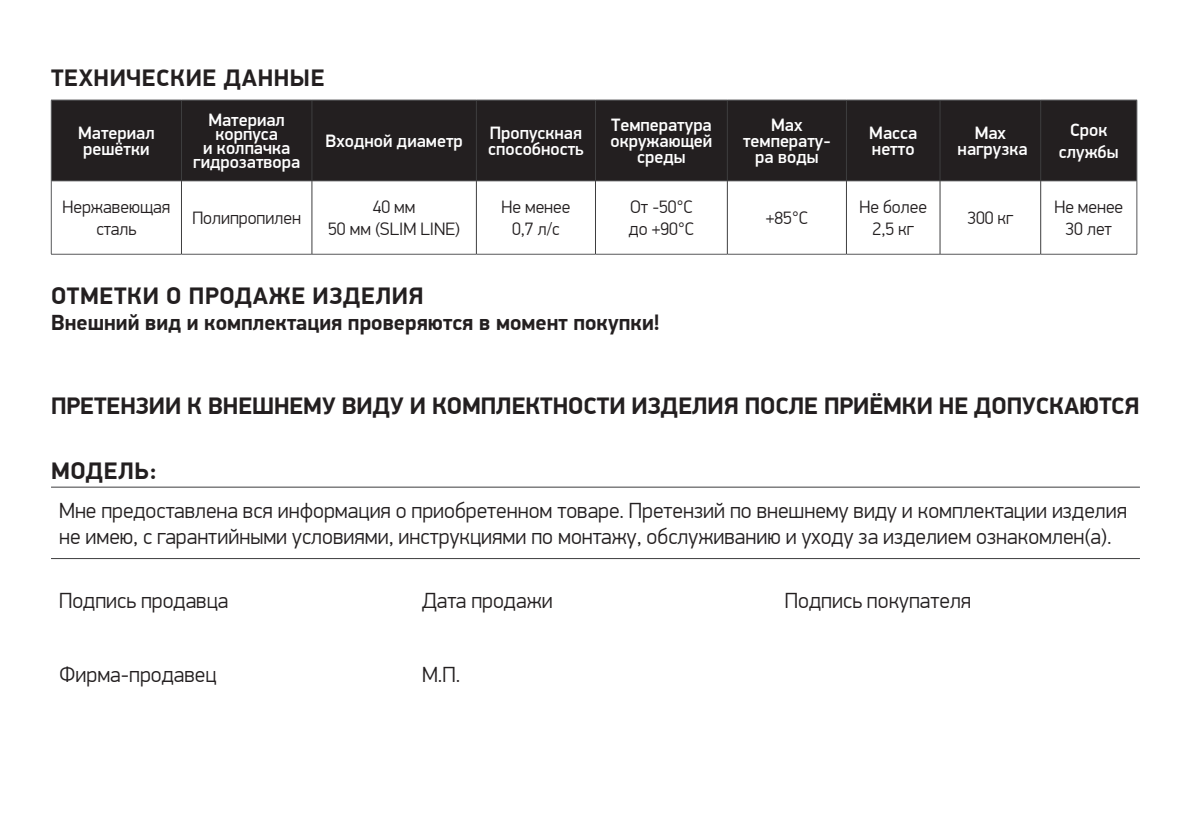
<style>
.page{position:relative;width:1191px;height:840px;background:#fff}
.page>*{position:absolute;margin:0;border:0;box-sizing:border-box;transform-origin:0 0}
.ЗАГОЛОВОК{font:700 24px "PF Din Display Pro";letter-spacing:-.005em;color:#231f20}
.ЗАГОЛОВОК-2{font:700 24px "PF Din Display Pro";letter-spacing:.025em;color:#231f20}
.Текст{font:700 24px "PF Din Display Pro";letter-spacing:.025em;color:#231f20}
.Текст-2{font:300 22px "PF Din Display Pro";color:#231f20}
.Текст-3{font:700 22px "PF Din Display Pro";color:#231f20}
.Текст-4{font:500 18px/16px "PF Din Display Pro";color:#fff;text-align:center}
.Текст-5{font:300 18px/21.6px "PF Din Display Pro";color:#231f20;text-align:center}
</style>
<div class="page">
<div style="left:52px;top:101px;width:1084px;height:79px;background:#231f20"></div>
<hr style="left:181px;top:100px;width:1px;height:80px;background:#3e3e3f">
<hr style="left:311px;top:100px;width:1px;height:80px;background:#3e3e3f">
<hr style="left:476px;top:100px;width:1px;height:80px;background:#3e3e3f">
<hr style="left:595px;top:100px;width:1px;height:80px;background:#3e3e3f">
<hr style="left:727px;top:100px;width:1px;height:80px;background:#3e3e3f">
<hr style="left:846px;top:100px;width:1px;height:80px;background:#3e3e3f">
<hr style="left:939px;top:100px;width:1px;height:80px;background:#3e3e3f">
<hr style="left:1040px;top:100px;width:1px;height:80px;background:#3e3e3f">
<hr style="left:52px;top:180px;width:129px;height:1px;background:#3e3e3f">
<hr style="left:181px;top:180px;width:131px;height:1px;background:#3e3e3f">
<hr style="left:181px;top:181px;width:1px;height:73px;background:#3e3e3f">
<hr style="left:312px;top:180px;width:164px;height:1px;background:#3e3e3f">
<hr style="left:311px;top:181px;width:1px;height:73px;background:#3e3e3f">
<hr style="left:476px;top:180px;width:119px;height:1px;background:#3e3e3f">
<hr style="left:476px;top:181px;width:1px;height:73px;background:#3e3e3f">
<hr style="left:595px;top:180px;width:132px;height:1px;background:#3e3e3f">
<hr style="left:595px;top:181px;width:1px;height:73px;background:#3e3e3f">
<hr style="left:727px;top:180px;width:119px;height:1px;background:#3e3e3f">
<hr style="left:727px;top:181px;width:1px;height:73px;background:#3e3e3f">
<hr style="left:846px;top:180px;width:94px;height:1px;background:#3e3e3f">
<hr style="left:846px;top:181px;width:1px;height:73px;background:#3e3e3f">
<hr style="left:940px;top:180px;width:100px;height:1px;background:#3e3e3f">
<hr style="left:939px;top:181px;width:1px;height:73px;background:#3e3e3f">
<hr style="left:1040px;top:180px;width:96px;height:1px;background:#3e3e3f">
<hr style="left:1040px;top:181px;width:1px;height:73px;background:#3e3e3f">
<hr style="left:51px;top:100px;width:130px;height:1px;background:#57585a">
<hr style="left:51px;top:100px;width:1px;height:81px;background:#57585a">
<hr style="left:181px;top:100px;width:131px;height:1px;background:#57585a">
<hr style="left:312px;top:100px;width:164px;height:1px;background:#57585a">
<hr style="left:476px;top:100px;width:119px;height:1px;background:#57585a">
<hr style="left:595px;top:100px;width:132px;height:1px;background:#57585a">
<hr style="left:727px;top:100px;width:119px;height:1px;background:#57585a">
<hr style="left:846px;top:100px;width:94px;height:1px;background:#57585a">
<hr style="left:940px;top:100px;width:100px;height:1px;background:#57585a">
<hr style="left:1040px;top:100px;width:97px;height:1px;background:#57585a">
<hr style="left:1136px;top:100px;width:1px;height:81px;background:#57585a">
<hr style="left:51px;top:181px;width:1px;height:73px;background:#57585a">
<hr style="left:1136px;top:181px;width:1px;height:73px;background:#57585a">
<hr style="left:51px;top:254px;width:130px;height:1px;background:#57585a">
<hr style="left:181px;top:254px;width:131px;height:1px;background:#57585a">
<hr style="left:312px;top:254px;width:164px;height:1px;background:#57585a">
<hr style="left:476px;top:254px;width:119px;height:1px;background:#57585a">
<hr style="left:595px;top:254px;width:132px;height:1px;background:#57585a">
<hr style="left:727px;top:254px;width:119px;height:1px;background:#57585a">
<hr style="left:846px;top:254px;width:94px;height:1px;background:#57585a">
<hr style="left:940px;top:254px;width:100px;height:1px;background:#57585a">
<hr style="left:1040px;top:254px;width:97px;height:1px;background:#57585a">
<hr style="left:51px;top:486px;width:363px;height:1px;background:#3e3e3f">
<hr style="left:414px;top:486px;width:363px;height:1px;background:#3e3e3f">
<hr style="left:777px;top:486px;width:363px;height:1px;background:#3e3e3f">
<hr style="left:51px;top:557px;width:363px;height:1px;background:#3e3e3f">
<hr style="left:414px;top:557px;width:363px;height:1px;background:#3e3e3f">
<hr style="left:777px;top:557px;width:363px;height:1px;background:#3e3e3f">
<p class="ЗАГОЛОВОК-2" style="left:51px;top:63px;width:275px">ТЕХНИЧЕСКИЕ ДАННЫЕ</p>
<p class="Текст-4" style="left:78px;top:125px;width:78px;text-align:left">Материал решётки</p>
<p class="Текст-4" style="left:193px;top:113px;width:108px;line-height:14px">Материал корпуса<br>и колпачка гидрозатвора</p>
<p class="Текст-4" style="left:325px;top:133px;width:139px">Входной диаметр</p>
<p class="Текст-4" style="left:488px;top:125px;width:97px;text-align:left">Пропускная способность</p>
<p class="Текст-4" style="left:610px;top:117px;width:103px">Температура окружающей среды</p>
<p class="Текст-4" style="left:743px;top:117px;width:89px">Max температу&shy;ра воды</p>
<p class="Текст-4" style="left:869px;top:125px;width:49px">Масса</p>
<p class="Текст-4" style="left:872px;top:141px;width:44px">нетто</p>
<p class="Текст-4" style="left:974px;top:125px;width:33px">Max</p>
<p class="Текст-4" style="left:957px;top:141px;width:71px">нагрузка</p>
<p class="Текст-5" style="left:63px;top:197px;width:109px">Нержавеющая сталь</p>
<p class="Текст-5" style="left:192px;top:207px;width:110px">Полипропилен</p>
<p class="Текст-5" style="left:373px;top:197px;width:44px">40 мм</p>
<p class="Текст-5" style="left:328px;top:218px;width:133px">50 мм (SLIM LINE)</p>
<p class="Текст-5" style="left:501px;top:197px;width:70px">Не менее<br>0,7 л/с</p>
<p class="Текст-5" style="left:629px;top:197px;width:67px;text-align:left">От -50°С до +90°С</p>
<p class="Текст-5" style="left:765px;top:207px;width:44px">+85°С</p>
<p class="Текст-5" style="left:859px;top:197px;width:69px">Не более<br>2,5 кг</p>
<p class="Текст-5" style="left:967px;top:207px;width:48px">300 кг</p>
<p class="ЗАГОЛОВОК-2" style="left:51px;top:281px;width:374px">ОТМЕТКИ О ПРОДАЖЕ ИЗДЕЛИЯ</p>
<p class="Текст-3" style="left:51px;top:309px;width:610px">Внешний вид и комплектация проверяются в момент покупки!</p>
<p class="Текст-4" style="left:1070px;top:122px;width:39px">Срок</p>
<p class="Текст-4" style="left:1058px;top:143px;width:61px">службы</p>
<p class="Текст-5" style="left:1054px;top:197px;width:70px">Не менее</p>
<p class="Текст-5" style="left:1065px;top:218px;width:48px">30 лет</p>
<p class="ЗАГОЛОВОК" style="left:51px;top:391px;width:1090px">ПРЕТЕНЗИИ К ВНЕШНЕМУ ВИДУ И КОМПЛЕКТНОСТИ ИЗДЕЛИЯ ПОСЛЕ ПРИЁМКИ НЕ ДОПУСКАЮТСЯ</p>
<p class="Текст" style="left:51px;top:455px;width:107px">МОДЕЛЬ:</p>
<p class="Текст-2" style="left:59px;top:497px;width:1069px">Мне предоставлена вся информация о приобретенном товаре. Претензий по внешнему виду и комплектации изделия</p>
<p class="Текст-2" style="left:59px;top:524px;width:1054px">не имею, с гарантийными условиями, инструкциями по монтажу, обслуживанию и уходу за изделием ознакомлен(а).</p>
<p class="Текст-2" style="left:59px;top:587px;width:171px">Подпись продавца</p>
<p class="Текст-2" style="left:422px;top:587px;width:132px">Дата продажи</p>
<p class="Текст-2" style="left:785px;top:587px;width:188px">Подпись покупателя</p>
<p class="Текст-2" style="left:59px;top:662px;width:159px">Фирма-продавец</p>
<p class="Текст-2" style="left:422px;top:662px;width:40px">М.П.</p>
</div>
